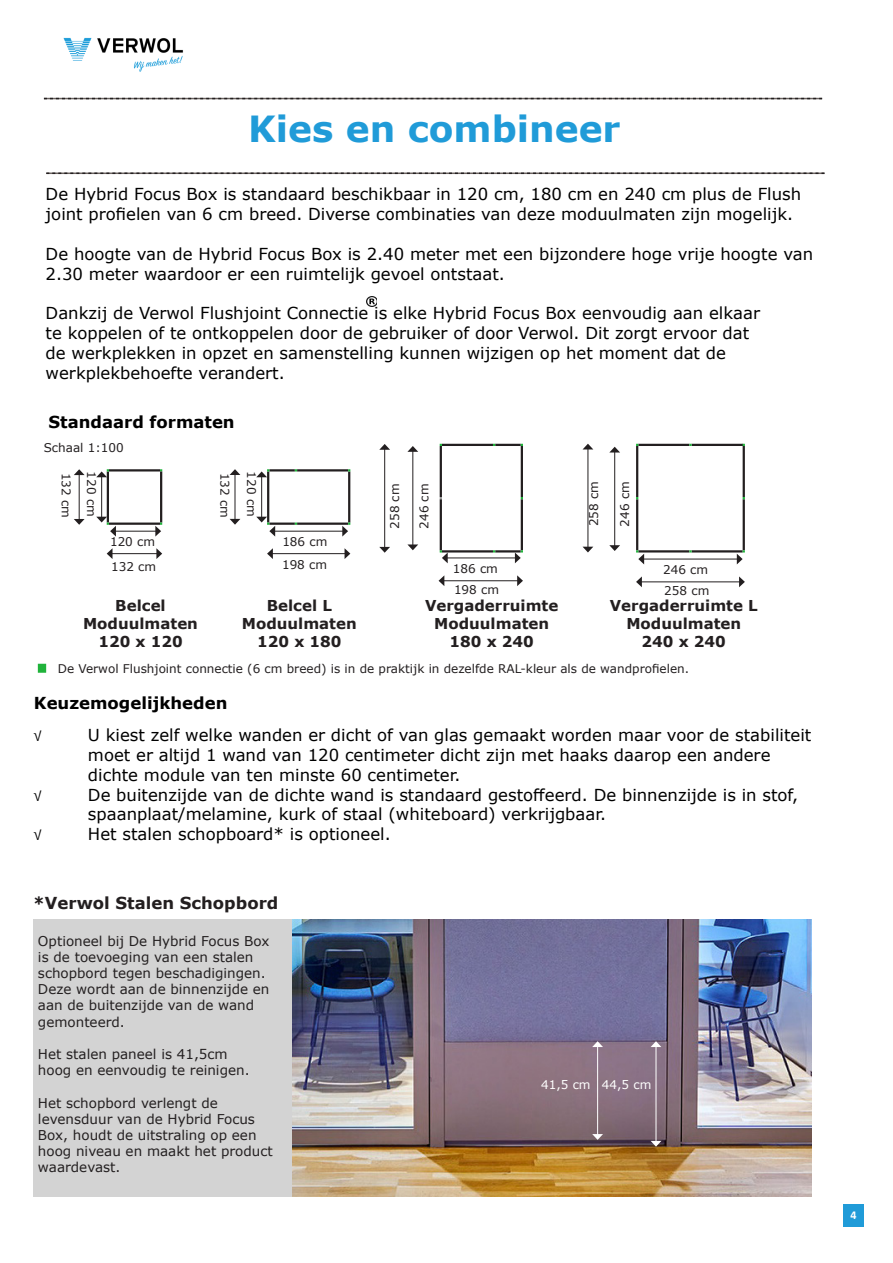
<style>
.page{position:relative;width:893px;height:1263px;background:#fff}
.page>*{position:absolute;margin:0;border:0;box-sizing:border-box;transform-origin:0 0}
.t1{font:700 36px "Verdana";color:#209bd8}
.t2{font:16.5px/19.8px "Verdana";color:#000}
.t3{font:700 16.5px "Verdana";color:#000}
.t4{font:700 16.5px "Verdana";color:#231f20}
.t5{font:300 16.5px "Calibri";color:#000}
.t6{font:700 15px/18px "Verdana";color:#231f20;text-align:center}
.t7{font:13.5px/16.2px "Verdana";color:#231f20}
.t8{font:12px "Verdana";color:#231f20}
.t9{font:12px "Verdana";color:#fff}
.t10{font:700 12px "Calibri";color:#fff}
</style>
<div class="page">
<svg style="left:44px;top:98px;width:778px;height:1px"></svg>
<svg style="left:46px;top:173px;width:778px;height:1px"></svg>
<img style="left:63px;top:37px;width:120px;height:35px">
<div style="left:33px;top:919px;width:259px;height:277px;background:#d3d3d3"></div>
<img style="left:292px;top:919px;width:519px;height:277px">
<div style="left:843px;top:1204px;width:21px;height:23px;background:#209bd8"></div>
<svg style="left:367px;top:296px;width:10px;height:11px"></svg>
<hr style="left:109px;top:469px;width:51px;height:2px;background:#231f20">
<hr style="left:107px;top:471px;width:2px;height:51px;background:#231f20">
<hr style="left:109px;top:522px;width:51px;height:3px;background:#231f20">
<hr style="left:160px;top:471px;width:2px;height:51px;background:#231f20">
<hr style="left:115px;top:531px;width:41px;height:1px;background:#231f20">
<hr style="left:112px;top:553px;width:45px;height:1px;background:#231f20">
<svg style="left:107px;top:548px;width:6px;height:11px"></svg>
<svg style="left:156px;top:548px;width:6px;height:11px"></svg>
<hr style="left:267px;top:471px;width:2px;height:51px;background:#231f20">
<hr style="left:348px;top:471px;width:2px;height:51px;background:#231f20">
<hr style="left:274px;top:531px;width:69px;height:1px;background:#231f20">
<hr style="left:297px;top:522px;width:51px;height:3px;background:#231f20">
<hr style="left:269px;top:522px;width:26px;height:3px;background:#231f20">
<hr style="left:269px;top:469px;width:26px;height:2px;background:#231f20">
<hr style="left:272px;top:553px;width:73px;height:1px;background:#231f20">
<svg style="left:267px;top:548px;width:6px;height:11px"></svg>
<svg style="left:345px;top:548px;width:5px;height:11px"></svg>
<hr style="left:101px;top:476px;width:1px;height:41px;background:#231f20">
<hr style="left:79px;top:474px;width:1px;height:46px;background:#231f20">
<svg style="left:74px;top:469px;width:11px;height:6px"></svg>
<svg style="left:74px;top:519px;width:11px;height:6px"></svg>
<hr style="left:297px;top:469px;width:51px;height:2px;background:#231f20">
<hr style="left:261px;top:476px;width:1px;height:41px;background:#231f20">
<hr style="left:442px;top:550px;width:51px;height:2px;background:#231f20">
<hr style="left:384px;top:449px;width:1px;height:99px;background:#231f20">
<svg style="left:379px;top:547px;width:11px;height:6px"></svg>
<svg style="left:379px;top:444px;width:11px;height:6px"></svg>
<hr style="left:412px;top:451px;width:1px;height:94px;background:#231f20">
<svg style="left:407px;top:544px;width:11px;height:6px"></svg>
<svg style="left:407px;top:446px;width:11px;height:6px"></svg>
<hr style="left:440px;top:499px;width:2px;height:51px;background:#231f20">
<hr style="left:447px;top:558px;width:69px;height:1px;background:#231f20">
<hr style="left:495px;top:550px;width:26px;height:2px;background:#231f20">
<hr style="left:440px;top:446px;width:2px;height:51px;background:#231f20">
<hr style="left:442px;top:444px;width:51px;height:2px;background:#231f20">
<hr style="left:495px;top:444px;width:26px;height:2px;background:#231f20">
<hr style="left:521px;top:499px;width:2px;height:51px;background:#231f20">
<hr style="left:521px;top:446px;width:2px;height:51px;background:#231f20">
<hr style="left:638px;top:550px;width:51px;height:2px;background:#231f20">
<hr style="left:588px;top:449px;width:1px;height:98px;background:#231f20">
<svg style="left:583px;top:547px;width:10px;height:5px"></svg>
<svg style="left:583px;top:444px;width:10px;height:5px"></svg>
<hr style="left:614px;top:452px;width:1px;height:94px;background:#231f20">
<svg style="left:609px;top:545px;width:11px;height:6px"></svg>
<svg style="left:610px;top:447px;width:10px;height:5px"></svg>
<hr style="left:636px;top:499px;width:2px;height:51px;background:#231f20">
<hr style="left:636px;top:446px;width:2px;height:51px;background:#231f20">
<hr style="left:638px;top:444px;width:51px;height:2px;background:#231f20">
<hr style="left:692px;top:444px;width:51px;height:2px;background:#231f20">
<hr style="left:743px;top:499px;width:2px;height:51px;background:#231f20">
<hr style="left:743px;top:446px;width:2px;height:51px;background:#231f20">
<hr style="left:692px;top:550px;width:51px;height:2px;background:#231f20">
<hr style="left:443px;top:580px;width:75px;height:1px;background:#231f20">
<svg style="left:439px;top:576px;width:5px;height:10px"></svg>
<svg style="left:517px;top:575px;width:6px;height:11px"></svg>
<hr style="left:643px;top:559px;width:95px;height:1px;background:#231f20">
<hr style="left:641px;top:582px;width:99px;height:1px;background:#231f20">
<svg style="left:636px;top:576px;width:6px;height:11px"></svg>
<svg style="left:739px;top:576px;width:6px;height:11px"></svg>
<hr style="left:235px;top:474px;width:1px;height:46px;background:#231f20">
<svg style="left:230px;top:469px;width:10px;height:6px"></svg>
<svg style="left:230px;top:519px;width:10px;height:6px"></svg>
<hr style="left:597px;top:1046px;width:1px;height:89px;background:#fff">
<svg style="left:592px;top:1041px;width:11px;height:6px"></svg>
<svg style="left:592px;top:1134px;width:11px;height:6px"></svg>
<hr style="left:656px;top:1046px;width:1px;height:96px;background:#fff">
<svg style="left:651px;top:1041px;width:10px;height:6px"></svg>
<svg style="left:651px;top:1141px;width:10px;height:6px"></svg>
<svg style="left:155px;top:522px;width:7px;height:15px"></svg>
<svg style="left:96px;top:517px;width:20px;height:20px"></svg>
<svg style="left:96px;top:469px;width:13px;height:8px"></svg>
<svg style="left:256px;top:469px;width:13px;height:8px"></svg>
<svg style="left:342px;top:522px;width:8px;height:15px"></svg>
<svg style="left:256px;top:517px;width:19px;height:20px"></svg>
<svg style="left:440px;top:550px;width:8px;height:13px"></svg>
<svg style="left:515px;top:550px;width:8px;height:13px"></svg>
<svg style="left:636px;top:550px;width:8px;height:14px"></svg>
<svg style="left:737px;top:550px;width:8px;height:14px"></svg>
<div style="left:38px;top:664px;width:8px;height:9px;background:#20b33b"></div>
<p class="t1" style="left:248px;top:104px;width:374px">Kies en combineer</p>
<p class="t2" style="left:46px;top:184px;width:757px">De Hybrid Focus Box is standaard beschikbaar in 120 cm, 180 cm en 240 cm plus de Flush joint profielen van 6 cm breed. Diverse combinaties van deze moduulmaten zijn mogelijk.</p>
<p class="t2" style="left:46px;top:244px;width:769px">De hoogte van de Hybrid Focus Box is 2.40 meter met een bijzondere hoge vrije hoogte van<br>2.30 meter waardoor er een ruimtelijk gevoel ontstaat.</p>
<p class="t2" style="left:46px;top:303px;width:716px">Dankzij de Verwol Flushjoint Connectie is elke Hybrid Focus Box eenvoudig aan elkaar te koppelen of te ontkoppelen door de gebruiker of door Verwol. Dit zorgt ervoor dat de werkplekken in opzet en samenstelling kunnen wijzigen op het moment dat de werkplekbehoefte verandert.</p>
<p class="t3" style="left:49px;top:410px;width:188px">Standaard formaten</p>
<p class="t8" style="left:44px;top:439px;width:81px">Schaal 1:100</p>
<p class="t8" style="left:75px;top:472px;width:47px;rotate:90deg">132 cm</p>
<p class="t8" style="left:100px;top:471px;width:47px;rotate:90deg">120 cm</p>
<p class="t8" style="left:260px;top:471px;width:47px;rotate:90deg">120 cm</p>
<p class="t8" style="left:233px;top:472px;width:47px;rotate:90deg">132 cm</p>
<p class="t8" style="left:110px;top:533px;width:47px">120 cm</p>
<p class="t8" style="left:111px;top:558px;width:47px">132 cm</p>
<p class="t8" style="left:282px;top:533px;width:47px">186 cm</p>
<p class="t8" style="left:282px;top:557px;width:47px">198 cm</p>
<p class="t6" style="left:115px;top:597px;width:52px">Belcel</p>
<p class="t6" style="left:83px;top:615px;width:116px">Moduulmaten<br>120 x 120</p>
<p class="t6" style="left:267px;top:597px;width:67px">Belcel L</p>
<p class="t6" style="left:242px;top:615px;width:116px">Moduulmaten<br>120 x 180</p>
<p class="t8" style="left:387px;top:529px;width:47px;rotate:-90deg">258 cm</p>
<p class="t8" style="left:416px;top:529px;width:47px;rotate:-90deg">246 cm</p>
<p class="t8" style="left:453px;top:560px;width:47px">186 cm</p>
<p class="t8" style="left:454px;top:582px;width:47px">198 cm</p>
<p class="t6" style="left:425px;top:596px;width:135px">Vergaderruimte</p>
<p class="t6" style="left:434px;top:614px;width:116px">Moduulmaten</p>
<p class="t6" style="left:450px;top:632px;width:86px">180 x 240</p>
<p class="t8" style="left:585px;top:526px;width:47px;rotate:-90deg">258 cm</p>
<p class="t8" style="left:617px;top:526px;width:47px;rotate:-90deg">246 cm</p>
<p class="t8" style="left:663px;top:561px;width:47px">246 cm</p>
<p class="t8" style="left:664px;top:583px;width:47px">258 cm</p>
<p class="t6" style="left:610px;top:597px;width:149px">Vergaderruimte L<br>Moduulmaten<br>240 x 240</p>
<p class="t8" style="left:58px;top:660px;width:633px">De Verwol Flushjoint connectie (6 cm breed) is in de praktijk in dezelfde RAL-kleur als de wandprofielen.</p>
<p class="t3" style="left:34px;top:691px;width:195px">Keuzemogelijkheden</p>
<p class="t5" style="left:34px;top:725px;width:10px">√</p>
<p class="t2" style="left:88px;top:725px;width:725px">U kiest zelf welke wanden er dicht of van glas gemaakt worden maar voor de stabiliteit moet er altijd 1 wand van 120 centimeter dicht zijn met haaks daarop een andere dichte module van ten minste 60 centimeter.</p>
<p class="t5" style="left:34px;top:785px;width:10px">√</p>
<p class="t2" style="left:88px;top:784px;width:712px">De buitenzijde van de dichte wand is standaard gestoffeerd. De binnenzijde is in stof, spaanplaat/melamine, kurk of staal (whiteboard) verkrijgbaar.</p>
<p class="t5" style="left:34px;top:824px;width:10px">√</p>
<p class="t2" style="left:88px;top:824px;width:304px">Het stalen schopboard* is optioneel.</p>
<p class="t4" style="left:33px;top:891px;width:247px">*Verwol Stalen Schopbord</p>
<p class="t7" style="left:38px;top:932px;width:233px">Optioneel bij De Hybrid Focus Box is de toevoeging van een stalen schopbord tegen beschadigingen.<br>Deze wordt aan de binnenzijde en</p>
<p class="t7" style="left:38px;top:997px;width:218px">aan de buitenzijde van de wand</p>
<p class="t7" style="left:38px;top:1013px;width:88px">gemonteerd.</p>
<p class="t7" style="left:38px;top:1046px;width:191px">Het stalen paneel is 41,5cm</p>
<p class="t7" style="left:38px;top:1062px;width:213px">hoog en eenvoudig te reinigen.</p>
<p class="t7" style="left:38px;top:1094px;width:218px">Het schopbord verlengt de levensduur van de Hybrid Focus</p>
<p class="t7" style="left:38px;top:1127px;width:220px">Box, houdt de uitstraling op een</p>
<p class="t7" style="left:38px;top:1143px;width:236px">hoog niveau en maakt het product</p>
<p class="t7" style="left:38px;top:1159px;width:84px">waardevast.</p>
<p class="t9" style="left:541px;top:1076px;width:51px">41,5 cm</p>
<p class="t9" style="left:602px;top:1076px;width:51px">44,5 cm</p>
<p class="t10" style="left:850px;top:1206px;width:8px">4</p>
</div>
